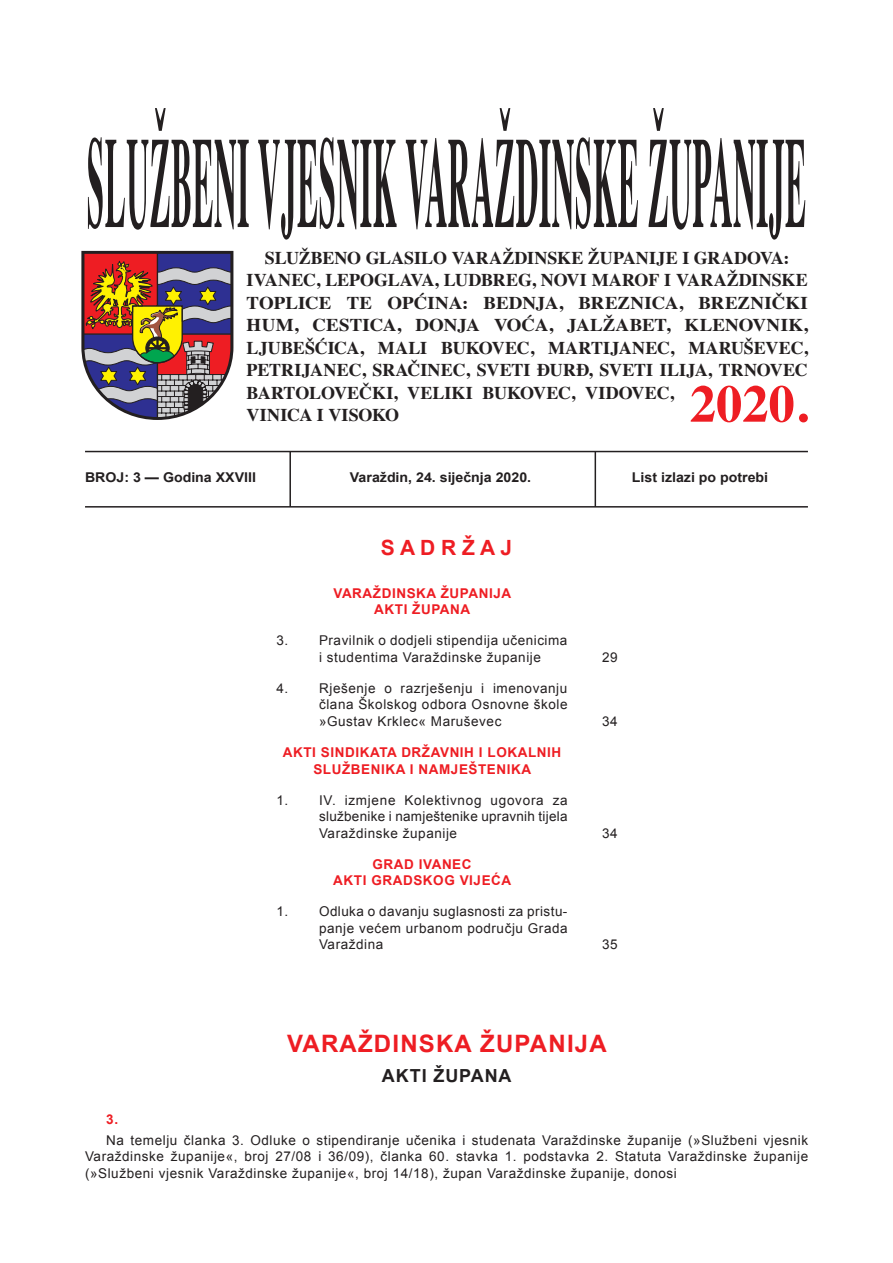
<style>
.page{position:relative;width:893px;height:1263px;background:#fff}
.page>*{position:absolute;margin:0;border:0;box-sizing:border-box;transform-origin:0 0}
.t1{font:700 52.5px "Times";color:#ee1d23}
.t2{font:700 24px "Arial";letter-spacing:.05em;color:#ee1d23}
.t3{font:700 21px "Arial";color:#ee1d23}
.t4{font:700 18px/22.5px "Times";color:#231f20}
.t5{font:700 18px "Arial";letter-spacing:.05em;color:#231f20}
.t6{font:13.5px/16.5px "Arial";letter-spacing:.04em;color:#231f20;text-align:justify}
.t7{font:700 13.5px/16.5px "Arial";letter-spacing:.04em;color:#ee1d23;text-align:center}
.t8{font:700 13.5px "Arial";color:#231f20;scale:1.05 1}
</style>
<div class="page">
<hr style="left:85px;top:451px;width:723px;height:1px;background:#231f20">
<hr style="left:85px;top:506px;width:723px;height:2px;background:#231f20">
<hr style="left:595px;top:451px;width:1px;height:56px;background:#231f20">
<hr style="left:289px;top:451px;width:2px;height:56px;background:#231f20">
<svg style="left:88px;top:108px;width:717px;height:132px"></svg>
<svg style="left:81px;top:250px;width:152px;height:170px;background:#94706a"></svg>
<p class="t4" style="left:247px;top:244px;width:563px;text-indent:18px">SLUŽBENO GLASILO VARAŽDINSKE ŽUPANIJE I GRADOVA:<br>IVANEC, LEPOGLAVA, LUDBREG, NOVI MAROF I VARAŽDINSKE TOPLICE TE OPĆINA: BEDNJA, BREZNICA, BREZNIČKI HUM, CESTICA, DONJA VOĆA, JALŽABET, KLENOVNIK, LJUBEŠĆICA, MALI BUKOVEC, MARTIJANEC, MARUŠEVEC, PETRIJANEC, SRAČINEC, SVETI ĐURĐ, SVETI ILIJA, TRNOVEC BARTOLOVEČKI, VELIKI BUKOVEC, VIDOVEC,<br>VINICA I VISOKO</p>
<h1 class="t1" style="left:690px;top:354px;width:120px">2020.</h1>
<p class="t8" style="left:85px;top:468px;width:164px">BROJ: 3 — Godina XXVIII</p>
<p class="t8" style="left:350px;top:468px;width:174px">Varaždin, 24. siječnja 2020.</p>
<p class="t8" style="left:632px;top:468px;width:131px">List izlazi po potrebi</p>
<h3 class="t3" style="left:381px;top:533px;width:133px">S A D R Ž A J</h3>
<p class="t7" style="left:333px;top:585px;width:179px">VARAŽDINSKA ŽUPANIJA<br>AKTI ŽUPANA</p>
<p class="t6" style="left:319px;top:632px;width:250px;text-indent:-43px">3. Pravilnik o dodjeli stipendija učenicima i studentima Varaždinske županije</p>
<p class="t6" style="left:319px;top:680px;width:250px;text-indent:-43px">4. Rješenje o razrješenju i imenovanju člana Školskog odbora Osnovne škole »Gustav Krklec« Maruševec</p>
<p class="t7" style="left:283px;top:744px;width:280px">AKTI SINDIKATA DRŽAVNIH I LOKALNIH<br>SLUŽBENIKA I NAMJEŠTENIKA</p>
<p class="t6" style="left:319px;top:792px;width:250px;text-indent:-43px">1. IV. izmjene Kolektivnog ugovora za službenike i namještenike upravnih tijela Varaždinske županije</p>
<p class="t7" style="left:333px;top:856px;width:179px">GRAD IVANEC<br>AKTI GRADSKOG VIJEĆA</p>
<p class="t6" style="left:319px;top:903px;width:250px;text-indent:-43px">1. Odluka o davanju suglasnosti za pristu&shy;panje većem urbanom području Grada Varaždina</p>
<p class="t6" style="left:602px;top:649px;width:17px">29</p>
<p class="t6" style="left:602px;top:713px;width:17px">34</p>
<p class="t6" style="left:602px;top:825px;width:17px">34</p>
<p class="t6" style="left:602px;top:936px;width:17px">35</p>
<h2 class="t2" style="left:287px;top:1027px;width:321px">VARAŽDINSKA ŽUPANIJA</h2>
<h3 class="t5" style="left:382px;top:1063px;width:131px">AKTI ŽUPANA</h3>
<p class="t7" style="left:106px;top:1111px;width:13px">3.</p>
<p class="t6" style="left:85px;top:1132px;width:725px;text-indent:21px">Na temelju članka 3. Odluke o stipendiranje učenika i studenata Varaždinske županije (»Službeni vjesnik Varaždinske županije«, broj 27/08 i 36/09), članka 60. stavka 1. podstavka 2. Statuta Varaždinske županije (»Službeni vjesnik Varaždinske županije«, broj 14/18), župan Varaždinske županije, donosi</p>
</div>
